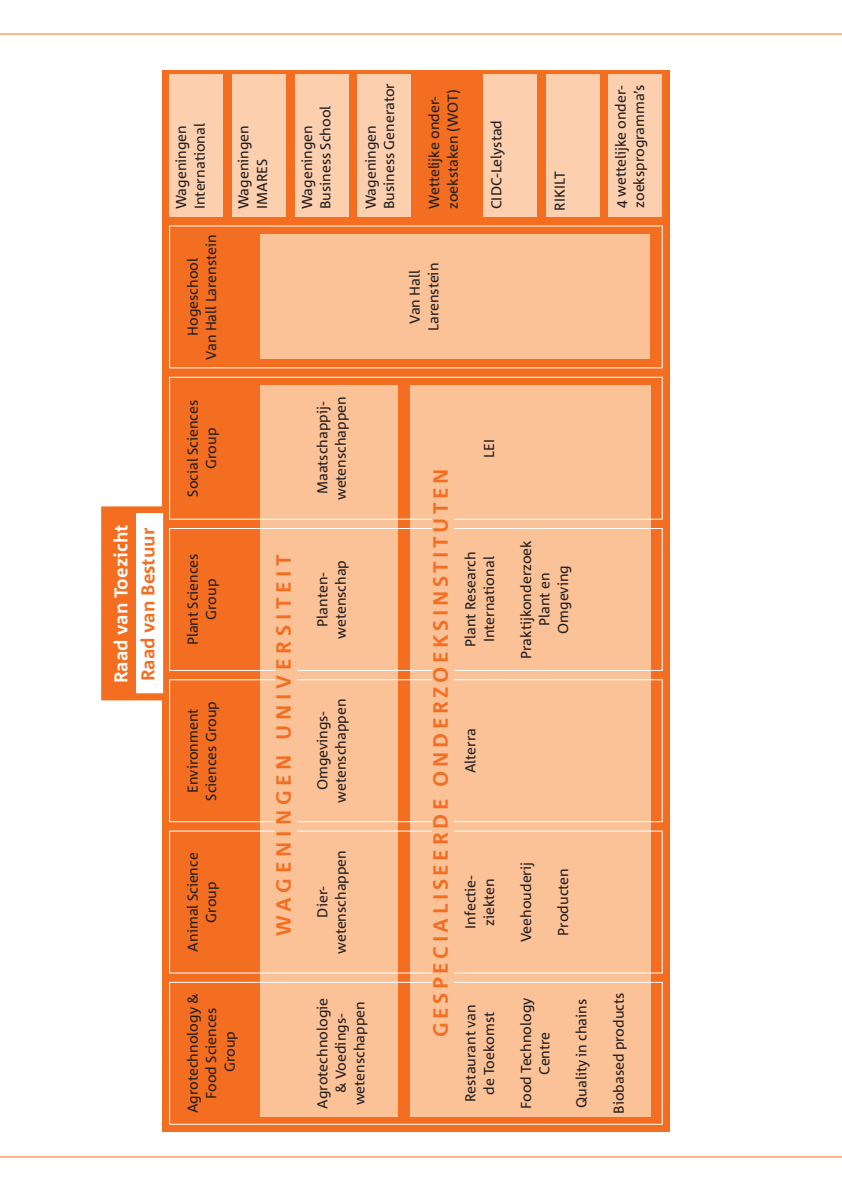
<style>
.page{position:relative;width:842px;height:1191px;background:#fff}
.page>*{position:absolute;margin:0;border:0;box-sizing:border-box;transform-origin:0 0}
.t1{font:20.6px "Agrofont Vet";letter-spacing:.17em;color:#f36e21}
.t2{font:20.6px "Agrofont Vet";letter-spacing:.225em;color:#f36e21}
.t3{font:18.6px "Agrofont Vet";color:#fff}
.t4{font:18.6px "Agrofont Vet";color:#f36e21}
.t5{font:14.4px/18.6px "Agrofont Normaal";color:#231f20;text-align:center}
</style>
<div class="page">
<hr style="left:0;top:34px;width:842px;height:1px;background:#f36e21">
<hr style="left:0;top:1156px;width:842px;height:1px;background:#f36e21">
<div style="left:163px;top:70px;width:507px;height:1061px;background:#f36e21"></div>
<div style="left:260px;top:234px;width:390px;height:124px;background:#fbc197"></div>
<div style="left:411px;top:385px;width:240px;height:732px;background:#fbc197"></div>
<div style="left:260px;top:385px;width:137px;height:732px;background:#fbc197"></div>
<div style="left:102px;top:507px;width:68px;height:192px;background:#f36e21"></div>
<div style="left:136px;top:513px;width:27px;height:180px;background:#fff"></div>
<div style="left:135px;top:512px;width:29px;height:182px;border:1px solid #f36e21"></div>
<div style="left:169px;top:830px;width:494px;height:143px;border:1px solid #fff"></div>
<div style="left:169px;top:679px;width:494px;height:143px;border:1px solid #fff"></div>
<div style="left:169px;top:528px;width:494px;height:143px;border:1px solid #fff"></div>
<div style="left:169px;top:377px;width:494px;height:142px;border:1px solid #fff"></div>
<div style="left:275px;top:543px;width:22px;height:393px;background:#fbc197"></div>
<div style="left:169px;top:981px;width:494px;height:143px;border:1px solid #fff"></div>
<div style="left:169px;top:74px;width:54px;height:143px;background:#fccfae"></div>
<div style="left:232px;top:74px;width:54px;height:143px;background:#fccfae"></div>
<div style="left:295px;top:74px;width:54px;height:143px;background:#fccfae"></div>
<div style="left:357px;top:74px;width:54px;height:143px;background:#fccfae"></div>
<div style="left:483px;top:74px;width:54px;height:143px;background:#fccfae"></div>
<div style="left:546px;top:74px;width:54px;height:143px;background:#fccfae"></div>
<div style="left:608px;top:74px;width:54px;height:143px;background:#fccfae"></div>
<div style="left:432px;top:462px;width:22px;height:581px;background:#fbc197"></div>
<p class="t3" style="left:113px;top:683px;width:160px;rotate:-90deg">Raad van Toezicht</p>
<p class="t4" style="left:140px;top:681px;width:155px;rotate:-90deg">Raad van Bestuur</p>
<p class="t5" style="left:173px;top:209px;width:87px;text-align:left;rotate:-90deg">Wageningen<br>International</p>
<p class="t5" style="left:235px;top:209px;width:85px;text-align:left;rotate:-90deg">Wageningen<br>IMARES</p>
<p class="t5" style="left:185px;top:359px;width:127px;rotate:-90deg">Hogeschool<br>Van Hall Larenstein</p>
<p class="t5" style="left:299px;top:209px;width:105px;text-align:left;rotate:-90deg">Wageningen<br>Business School</p>
<p class="t5" style="left:363px;top:209px;width:128px;text-align:left;rotate:-90deg">Wageningen<br>Business Generator</p>
<p class="t5" style="left:426px;top:209px;width:121px;text-align:left;rotate:-90deg">Wettelijke onder&shy;zoekstaken (WOT)</p>
<p class="t5" style="left:407px;top:331px;width:70px;rotate:-90deg">Van Hall<br>Larenstein</p>
<p class="t5" style="left:488px;top:209px;width:91px;rotate:-90deg">CIDC-Lelystad</p>
<p class="t5" style="left:552px;top:211px;width:41px;rotate:-90deg">RIKILT</p>
<p class="t5" style="left:613px;top:208px;width:125px;text-align:left;rotate:-90deg">4 wettelijke onder&shy;zoeksprogramma’s</p>
<p class="t5" style="left:185px;top:496px;width:98px;rotate:-90deg">Social Sciences<br>Group</p>
<p class="t5" style="left:314px;top:500px;width:105px;rotate:-90deg">Maatschappij&shy;wetenschappen</p>
<p class="t5" style="left:481px;top:457px;width:20px;rotate:-90deg">LEI</p>
<h1 class="t1" style="left:432px;top:1037px;width:570px;rotate:-90deg">GESPECIALISEERDE ONDERZOEKSINSTITUTEN</h1>
<p class="t5" style="left:518px;top:659px;width:120px;rotate:-90deg">Praktijkonderzoek<br>Plant en<br>Omgeving</p>
<p class="t5" style="left:185px;top:645px;width:93px;rotate:-90deg">Plant Sciences<br>Group</p>
<p class="t5" style="left:314px;top:639px;width:80px;rotate:-90deg">Planten&shy;wetenschap</p>
<p class="t5" style="left:462px;top:647px;width:97px;rotate:-90deg">Plant Research<br>International</p>
<h1 class="t2" style="left:275px;top:936px;width:383px;rotate:-90deg">WAGENINGEN UNIVERSITEIT</h1>
<p class="t5" style="left:185px;top:800px;width:101px;rotate:-90deg">Environment<br>Sciences Group</p>
<p class="t5" style="left:314px;top:802px;width:105px;rotate:-90deg">Omgevings&shy;wetenschappen</p>
<p class="t5" style="left:462px;top:773px;width:46px;rotate:-90deg">Alterra</p>
<p class="t5" style="left:185px;top:951px;width:101px;rotate:-90deg">Animal Science<br>Group</p>
<p class="t5" style="left:314px;top:954px;width:105px;rotate:-90deg">Dier&shy;wetenschappen</p>
<p class="t5" style="left:518px;top:942px;width:81px;rotate:-90deg">Veehouderij</p>
<p class="t5" style="left:555px;top:935px;width:69px;rotate:-90deg">Producten</p>
<p class="t5" style="left:462px;top:928px;width:55px;text-align:left;rotate:-90deg">Infectie&shy;ziekten</p>
<p class="t5" style="left:185px;top:1113px;width:121px;rotate:-90deg">Agrotechnology &amp;<br>Food Sciences<br>Group</p>
<p class="t5" style="left:314px;top:1108px;width:112px;rotate:-90deg">Agrotechnologie &amp; Voedings&shy;wetenschappen</p>
<p class="t5" style="left:462px;top:1102px;width:99px;rotate:-90deg">Restaurant van de Toekomst</p>
<p class="t5" style="left:518px;top:1109px;width:113px;rotate:-90deg">Food Technology<br>Centre</p>
<p class="t5" style="left:573px;top:1107px;width:110px;rotate:-90deg">Quality in chains</p>
<p class="t5" style="left:610px;top:1113px;width:123px;rotate:-90deg">Biobased products</p>
</div>
